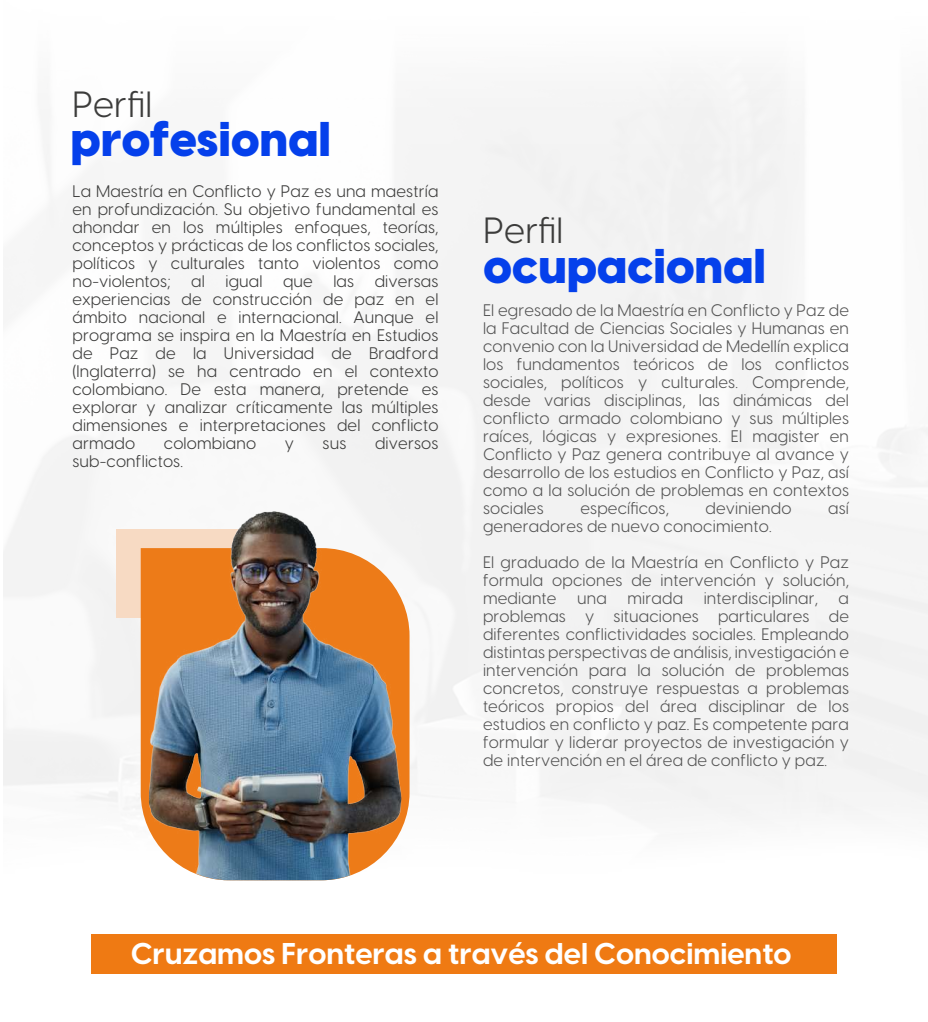
<style>
.page{position:relative;width:928px;height:1022px;background:#fff}
.page>*{position:absolute;margin:0;border:0;box-sizing:border-box;transform-origin:0 0}
.t1{font:800 48px "Visby CF";color:#0540eb}
.t2{font:36px "Visby CF";letter-spacing:.005em;color:#3c3c3b}
.t3{font:700 29.55px "Visby CF";color:#fff}
.t4{font:16.5px/18px "Visby CF";letter-spacing:.01em;color:#535353;text-align:justify}
.t5{font:16.5px/18px "Visby CF";letter-spacing:.01em;color:#3c3c3b;text-align:justify}
</style>
<div class="page">
<img style="left:3px;top:81px;width:924px;height:893px">
<img style="left:3px;top:81px;width:8px;height:597px">
<div style="left:91px;top:935px;width:745px;height:39px;background:#ef7a13"></div>
<div style="left:117px;top:529px;width:158px;height:89px;background:#f7dac3"></div>
<svg style="left:141px;top:548px;width:268px;height:332px;fill:#ed7b18"></svg>
<img style="left:149px;top:511px;width:252px;height:369px">
<h2 class="t2" style="left:72px;top:77px;width:81px">Perfil</h2>
<h1 class="t1" style="left:71px;top:101px;width:262px">profesional</h1>
<p class="t5" style="left:72px;top:181px;width:367px">La Maestría en Conflicto y Paz es una maestría en profundización. Su objetivo fundamental es ahondar en los múltiples enfoques, teorías, conceptos y prácticas de los conflictos sociales, políticos y culturales tanto violentos como no-violentos; al igual que las diversas experiencias de construcción de paz en el ámbito nacional e internacional. Aunque el programa se inspira en la Maestría en Estudios de Paz de la Universidad de Bradford (Inglaterra) se ha centrado en el contexto colombiano. De esta manera, pretende es explorar y analizar críticamente las múltiples dimensiones e interpretaciones del conflicto armado</p>
<p class="t5" style="left:164px;top:433px;width:94px">colombiano</p>
<p class="t5" style="left:285px;top:433px;width:11px">y</p>
<p class="t5" style="left:322px;top:433px;width:25px">sus</p>
<p class="t5" style="left:375px;top:433px;width:65px">diversos</p>
<p class="t5" style="left:72px;top:451px;width:112px">sub-conflictos.</p>
<h2 class="t2" style="left:483px;top:204px;width:81px">Perfil</h2>
<h1 class="t1" style="left:483px;top:227px;width:284px">ocupacional</h1>
<p class="t4" style="left:483px;top:299px;width:367px">El egresado de la Maestría en Conflicto y Paz de la Facultad de Ciencias Sociales y Humanas en convenio con la Universidad de Medellín explica los fundamentos teóricos de los conflictos sociales, políticos y culturales. Comprende, desde varias disciplinas, las dinámicas del conflicto armado colombiano y sus múltiples raíces, lógicas y expresiones. El magister en Conflicto y Paz genera contribuye al avance y desarrollo de los estudios en Conflicto y Paz, así como a la solución de problemas en contextos sociales</p>
<p class="t4" style="left:580px;top:497px;width:90px">específicos,</p>
<p class="t4" style="left:705px;top:497px;width:87px">deviniendo</p>
<p class="t4" style="left:828px;top:497px;width:22px">así</p>
<p class="t4" style="left:483px;top:506px;width:367px;line-height:36px">generadores de nuevo conocimiento.<br>El graduado de la Maestría en Conflicto y Paz</p>
<p class="t4" style="left:483px;top:569px;width:367px">formula opciones de intervención y solución, mediante una mirada interdisciplinar, a problemas y situaciones particulares de diferentes conflictividades sociales. Empleando distintas perspectivas de análisis, investigación e intervención para la solución de problemas concretos, construye respuestas a problemas teóricos propios del área disciplinar de los estudios en conflicto y paz. Es competente para formular y liderar proyectos de investigación y de intervención en el área de conflicto y paz.</p>
<h3 class="t3" style="left:131px;top:931px;width:662px">Cruzamos Fronteras a través del Conocimiento</h3>
</div>
